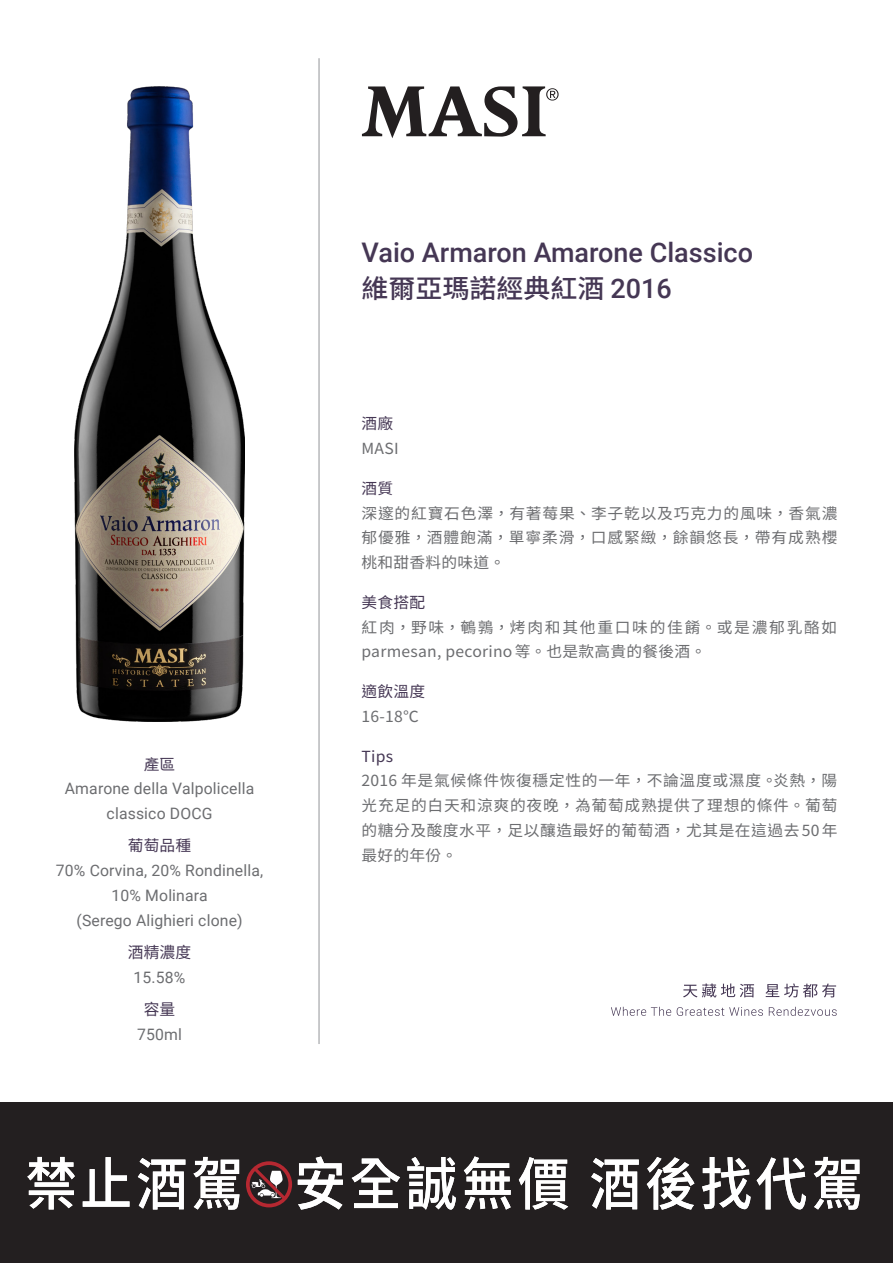
<style>
.page{position:relative;width:893px;height:1263px;background:#fff}
.page>*{position:absolute;margin:0;border:0;box-sizing:border-box;transform-origin:0 0}
.t1{font:500 27px "Roboto";color:#453754}
.t2{font:500 26.25px "Noto Sans CJ Ktc";color:#453754}
.t3{font:15.75px/24.8px "Roboto";letter-spacing:.01em;color:#6c6d70;text-align:center}
.t4{font:15.75px "Noto Sans CJ Ktc";letter-spacing:.01em;color:#453754}
.t5{font:15.3px/24.8px "Noto Sans CJ Ktc";letter-spacing:.05em;color:#6c6d70;text-align:justify}
.t6{font:15.3px/24.8px "Noto Sans CJ Ktc";letter-spacing:.015em;color:#6c6d70}
.t7{font:15.3px "Noto Sans CJ Ktc";letter-spacing:.015em;color:#453754}
.s1{font-family:"Roboto";font-size:27px}
</style>
<div class="page">
<hr style="left:319px;top:58px;width:1px;height:986px;background:#939598">
<svg style="left:611px;top:1007px;width:60px;height:9px"></svg>
<svg style="left:677px;top:1007px;width:86px;height:9px"></svg>
<svg style="left:769px;top:1007px;width:68px;height:9px"></svg>
<svg style="left:683px;top:983px;width:71px;height:14px"></svg>
<svg style="left:765px;top:983px;width:71px;height:14px"></svg>
<div style="left:0;top:1102px;width:893px;height:161px;background:#231f20"></div>
<svg style="left:27px;top:1157px;width:48px;height:52px"></svg>
<svg style="left:83px;top:1157px;width:47px;height:50px"></svg>
<svg style="left:138px;top:1158px;width:47px;height:51px"></svg>
<svg style="left:193px;top:1157px;width:46px;height:53px"></svg>
<svg style="left:298px;top:1156px;width:45px;height:54px"></svg>
<svg style="left:352px;top:1158px;width:48px;height:50px"></svg>
<svg style="left:407px;top:1157px;width:49px;height:53px"></svg>
<svg style="left:464px;top:1156px;width:47px;height:54px"></svg>
<svg style="left:519px;top:1157px;width:49px;height:53px"></svg>
<svg style="left:591px;top:1158px;width:48px;height:51px"></svg>
<svg style="left:647px;top:1157px;width:47px;height:53px"></svg>
<svg style="left:702px;top:1157px;width:49px;height:52px"></svg>
<svg style="left:757px;top:1157px;width:49px;height:52px"></svg>
<svg style="left:814px;top:1157px;width:46px;height:53px"></svg>
<svg style="left:246px;top:1161px;width:46px;height:46px"></svg>
<img style="left:74px;top:86px;width:171px;height:635px">
<svg style="left:362px;top:86px;width:197px;height:52px"></svg>
<p class="t7" style="left:144px;top:755px;width:33px">產區</p>
<p class="t3" style="left:65px;top:776px;width:191px">Amarone della Valpolicella classico DOCG</p>
<p class="t7" style="left:128px;top:837px;width:65px">葡萄品種</p>
<p class="t3" style="left:56px;top:858px;width:209px">70% Corvina, 20% Rondinella,<br>10% Molinara<br>(Serego Alighieri clone)</p>
<p class="t4" style="left:128px;top:943px;width:65px">酒精濃度</p>
<p class="t3" style="left:134px;top:964px;width:53px">15.58%</p>
<p class="t4" style="left:144px;top:1000px;width:33px">容量</p>
<p class="t3" style="left:137px;top:1021px;width:46px">750ml</p>
<h1 class="t1" style="left:362px;top:233px;width:393px">Vaio Armaron Amarone Classico</h1>
<h2 class="t2" style="left:362px;top:273px;width:312px">維爾亞瑪諾經典紅酒 <span class="s1">2016</span></h2>
<p class="t7" style="left:362px;top:415px;width:33px">酒廠</p>
<p class="t5" style="left:362px;top:436px;width:39px">MASI</p>
<p class="t7" style="left:362px;top:480px;width:33px">酒質</p>
<p class="t5" style="left:362px;top:501px;width:477px">深邃的紅寶石色澤，有著莓果、李子乾以及巧克力的風味，香氣濃郁優雅，酒體飽滿，單寧柔滑，口感緊緻，餘韻悠長，帶有成熟櫻桃和甜香料的味道。</p>
<p class="t7" style="left:362px;top:594px;width:65px">美食搭配</p>
<p class="t6" style="left:362px;top:615px;width:477px">紅肉，野味，鵪鶉，烤肉和其他重口味的佳餚。或是濃郁乳酪如parmesan, pecorino 等。也是款高貴的餐後酒。</p>
<p class="t7" style="left:362px;top:683px;width:65px">適飲溫度</p>
<p class="t5" style="left:362px;top:704px;width:59px">16-18℃</p>
<p class="t7" style="left:362px;top:747px;width:33px">Tips</p>
<p class="t5" style="left:362px;top:769px;width:477px">2016 年是氣候條件恢復穩定性的一年，不論溫度或濕度。炎熱，陽光充足的白天和涼爽的夜晚，為葡萄成熟提供了理想的條件。葡萄的糖分及酸度水平，足以釀造最好的葡萄酒，尤其是在這過去50年最好的年份。</p>
</div>
